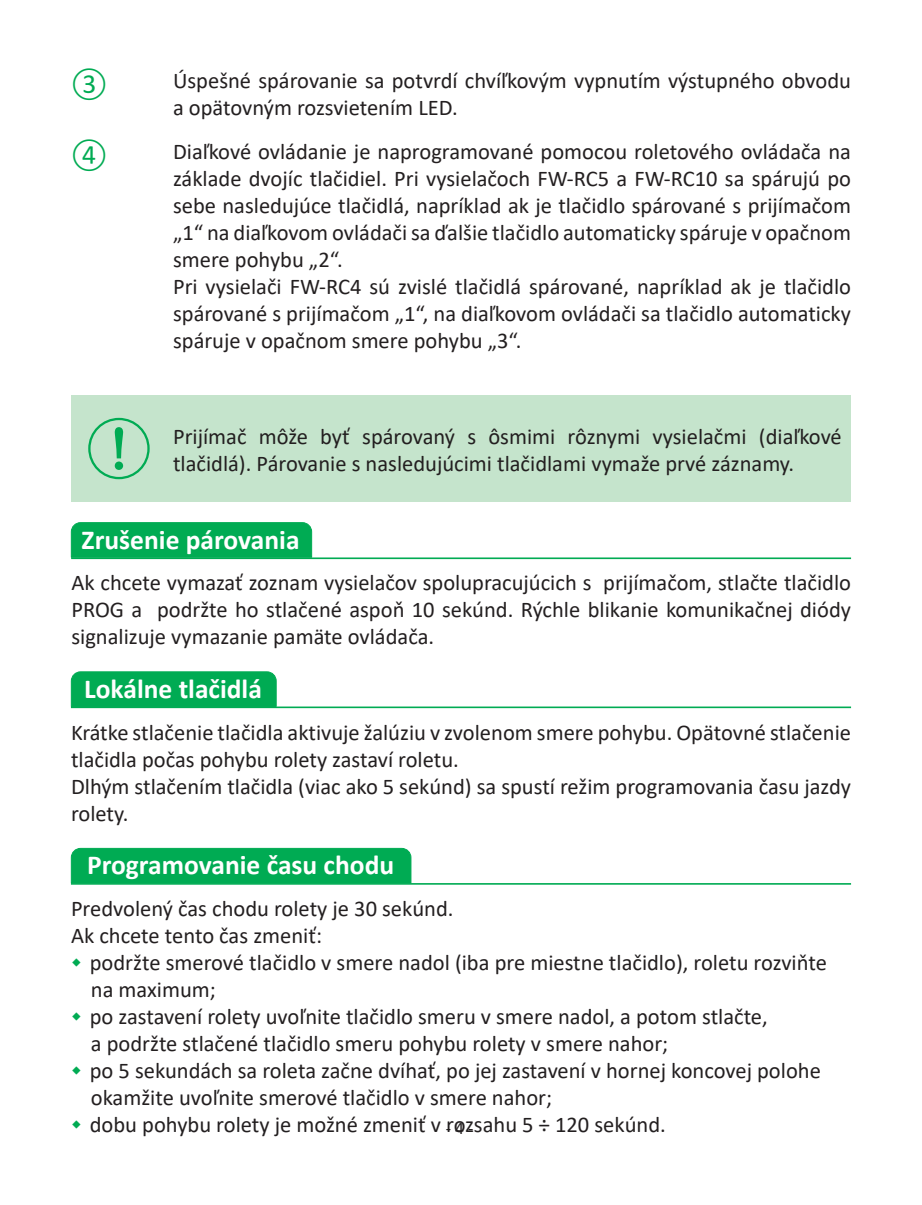
<style>
.page{position:relative;width:922px;height:1205px;background:#fff}
.page>*{position:absolute;margin:0;border:0;box-sizing:border-box;transform-origin:0 0}
.t1{font:27.75px "Calibri";color:#00ab53}
.t2{font:700 27.5px "Calibri";color:#fff}
.t3{font:22.5px/27px "Calibri";color:#231f20}
.t4{font:17.5px "Calibri";color:#231f20}
</style>
<div class="page">
<div style="left:70px;top:522px;width:242px;height:36px;background:#00ab53"></div>
<hr style="left:71px;top:557px;width:779px;height:2px;background:#00ab53">
<div style="left:164px;top:395px;width:686px;height:107px;background:#c5e4cc"></div>
<div style="left:71px;top:395px;width:93px;height:107px;background:#c5e4cc"></div>
<div style="left:88px;top:418px;width:62px;height:61px;border:2px solid #00ab53;border-radius:50%"></div>
<svg style="left:114px;top:427px;width:10px;height:43px"></svg>
<div style="left:70px;top:671px;width:207px;height:36px;background:#00ab53"></div>
<div style="left:70px;top:847px;width:341px;height:37px;background:#00ab53"></div>
<hr style="left:71px;top:706px;width:779px;height:2px;background:#00ab53">
<hr style="left:71px;top:883px;width:779px;height:1px;background:#00ab53">
<p class="t1" style="left:71px;top:66px;width:38px">③</p>
<p class="t1" style="left:71px;top:137px;width:38px">④</p>
<p class="t3" style="left:173px;top:66px;width:679px">Úspešné spárovanie sa potvrdí chvíľkovým vypnutím výstupného obvodu a opätovným rozsvietením LED.</p>
<p class="t3" style="left:173px;top:137px;width:679px">Diaľkové ovládanie je naprogramované pomocou roletového ovládača na základe dvojíc tlačidiel. Pri vysielačoch FW-RC5 a FW-RC10 sa spárujú po sebe nasledujúce tlačidlá, napríklad ak je tlačidlo spárované s prijímačom „1“ na diaľkovom ovládači sa ďalšie tlačidlo automaticky spáruje v opačnom smere pohybu „2“.<br>Pri vysielači FW-RC4 sú zvislé tlačidlá spárované, napríklad ak je tlačidlo spárované s prijímačom „1“, na diaľkovom ovládači sa tlačidlo automaticky spáruje v opačnom smere pohybu „3“.</p>
<p class="t3" style="left:173px;top:422px;width:670px">Prijímač môže byť spárovaný s ôsmimi rôznymi vysielačmi (diaľkové tlačidlá). Párovanie s nasledujúcimi tlačidlami vymaže prvé záznamy.</p>
<p class="t2" style="left:82px;top:520px;width:219px">Zrušenie párovania</p>
<p class="t3" style="left:71px;top:568px;width:781px;text-align:justify">Ak chcete vymazať zoznam vysielačov spolupracujúcich s prijímačom, stlačte tlačidlo PROG a podržte ho stlačené aspoň 10 sekúnd. Rýchle blikanie komunikačnej diódy signalizuje vymazanie pamäte ovládača.</p>
<p class="t2" style="left:84px;top:669px;width:179px">Lokálne tlačidlá</p>
<p class="t3" style="left:71px;top:718px;width:781px">Krátke stlačenie tlačidla aktivuje žalúziu v zvolenom smere pohybu. Opätovné stlačenie tlačidla počas pohybu rolety zastaví roletu.<br>Dlhým stlačením tlačidla (viac ako 5 sekúnd) sa spustí režim programovania času jazdy rolety.</p>
<p class="t2" style="left:87px;top:846px;width:308px">Programovanie času chodu</p>
<p class="t3" style="left:71px;top:894px;width:384px">Predvolený čas chodu rolety je 30 sekúnd.<br>Ak chcete tento čas zmeniť:</p>
<p class="t3" style="left:90px;top:948px;width:738px">podržte smerové tlačidlo v smere nadol (iba pre miestne tlačidlo), roletu rozviňte na maximum;<br>po zastavení rolety uvoľnite tlačidlo smeru v smere nadol, a potom stlačte,<br>a podržte stlačené tlačidlo smeru pohybu rolety v smere nahor;<br>po 5 sekundách sa roleta začne dvíhať, po jej zastavení v hornej koncovej polohe okamžite uvoľnite smerové tlačidlo v smere nahor;<br>dobu pohybu rolety je možné zmeniť v rozsahu 5 ÷ 120 sekúnd.</p>
<p class="t4" style="left:446px;top:1116px;width:29px">- 4 -</p>
</div>
